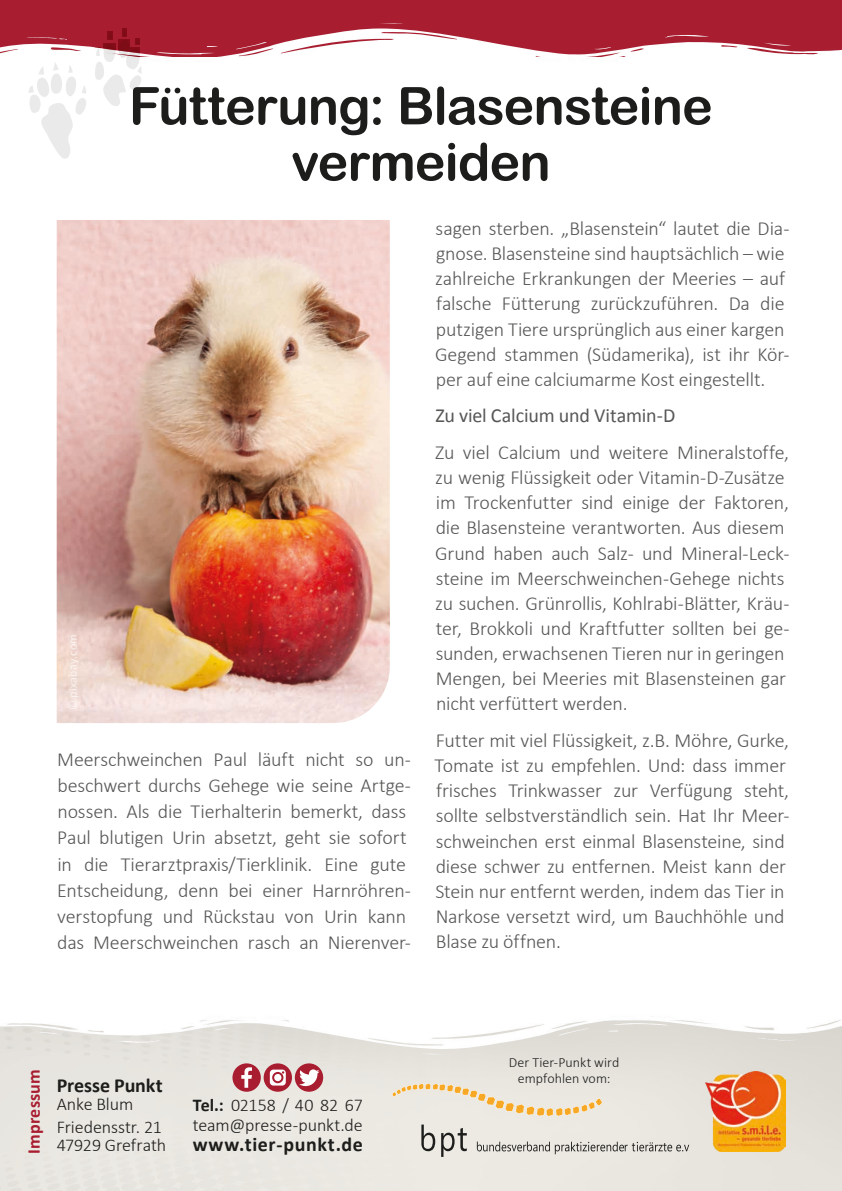
<style>
.page{position:relative;width:842px;height:1191px;background:#fff}
.page>*{position:absolute;margin:0;border:0;box-sizing:border-box;transform-origin:0 0}
.t1{font:52px/56px "Arial Rounded MT Bold";letter-spacing:-.02em;color:#1d1d1b;text-align:center}
.t2{font:300 20px/25.2px "Calibri";letter-spacing:-.01em;color:#575756}
.t3{font:20px "Calibri";letter-spacing:-.01em;color:#575756}
.t4{font:700 20px "Calibri";letter-spacing:.025em;color:#1d1d1b}
.t5{font:700 20px "Calibri";letter-spacing:-.005em;color:#1d1d1b}
.t6{font:300 18px/23.6px "Calibri";letter-spacing:-.005em;color:#1d1d1b}
.t7{font:700 18px "Calibri";letter-spacing:.015em;color:#a91d30}
.t8{font:300 14px/16px "Calibri";letter-spacing:.005em;color:#1d1d1b;text-align:center}
.t9{font:12px "Calibri";letter-spacing:.02em;color:#fff}
.s1{font-weight:700}
</style>
<div class="page">
<div style="left:0;top:1056px;width:842px;height:135px;background:#e9e7e1"></div>
<img style="left:0;top:1019px;width:842px;height:37px">
<div style="left:0;top:0;width:842px;height:57px;background:#a91d30"></div>
<img style="left:0;top:23px;width:842px;height:34px">
<img style="left:706px;top:1071px;width:79px;height:80px">
<svg style="left:477px;top:1141px;width:214px;height:13px;background:#c4c2bc"></svg>
<svg style="left:421px;top:1124px;width:14px;height:27px"></svg>
<svg style="left:441px;top:1127px;width:26px;height:30px"></svg>
<svg style="left:392px;top:1083px;width:211px;height:33px;background:#ede0ca"></svg>
<svg style="left:232px;top:1063px;width:91px;height:28px;background:#ca7d86"></svg>
<svg style="left:28px;top:63px;width:58px;height:96px"></svg>
<svg style="left:95px;top:28px;width:47px;height:78px"></svg>
<img style="left:57px;top:220px;width:333px;height:503px">
<h1 class="t1" style="left:129px;top:77px;width:585px">Fütterung: Blasensteine vermeiden</h1>
<p class="t9" style="left:64px;top:710px;width:78px;rotate:-90deg">© pixabay.com</p>
<p class="t2" style="left:57px;top:746px;width:355px;line-height:26px">Meerschweinchen Paul läuft nicht so un&shy;beschwert durchs Gehege wie seine Artge&shy;nossen. Als die Tierhalterin bemerkt, dass Paul blutigen Urin absetzt, geht sie sofort in die Tierarztpraxis/Tierklinik. Eine gute Entscheidung, denn bei einer Harnröhren&shy;verstopfung und Rückstau von Urin kann das Meerschweinchen rasch an Nierenver-</p>
<p class="t2" style="left:435px;top:216px;width:356px">sagen sterben. „Blasenstein“ lautet die Dia&shy;gnose. Blasensteine sind hauptsächlich – wie zahlreiche Erkrankungen der Meeries – auf falsche Fütterung zurückzuführen. Da die putzigen Tiere ursprünglich aus einer kargen Gegend stammen (Südamerika), ist ihr Kör&shy;per auf eine calciumarme Kost eingestellt.</p>
<p class="t3" style="left:435px;top:402px;width:242px">Zu viel Calcium und Vitamin-D</p>
<p class="t2" style="left:435px;top:439px;width:356px">Zu viel Calcium und weitere Mineralstoffe, zu wenig Flüssigkeit oder Vitamin-D-Zusätze im Trockenfutter sind einige der Faktoren, die Blasensteine verantworten. Aus diesem Grund haben auch Salz- und Mineral-Leck&shy;steine im Meerschweinchen-Gehege nichts zu suchen. Grünrollis, Kohlrabi-Blätter, Kräu&shy;ter, Brokkoli und Kraftfutter sollten bei ge&shy;sunden, erwachsenen Tieren nur in geringen Mengen, bei Meeries mit Blasensteinen gar nicht verfüttert werden.</p>
<p class="t2" style="left:435px;top:727px;width:356px">Futter mit viel Flüssigkeit, z.B. Möhre, Gurke, Tomate ist zu empfehlen. Und: dass immer frisches Trinkwasser zur Verfügung steht, sollte selbstverständlich sein. Hat Ihr Meer&shy;schweinchen erst einmal Blasensteine, sind diese schwer zu entfernen. Meist kann der Stein nur entfernt werden, indem das Tier in Narkose versetzt wird, um Bauchhöhle und Blase zu öffnen.</p>
<p class="t7" style="left:21px;top:1154px;width:87px;rotate:-90deg">Impressum</p>
<p class="t5" style="left:57px;top:1070px;width:108px">Presse Punkt</p>
<p class="t6" style="left:57px;top:1091px;width:107px">Anke Blum<br>Friedensstr. 21</p>
<p class="t6" style="left:57px;top:1133px;width:111px">47929 Grefrath</p>
<p class="t6" style="left:193px;top:1095px;width:172px;line-height:20px"><span class="s1">Tel.:</span> 02158 / 40 82 67 team@presse-punkt.de</p>
<p class="t4" style="left:193px;top:1130px;width:172px">www.tier-punkt.de</p>
<p class="t8" style="left:509px;top:1054px;width:112px">Der Tier-Punkt wird empfohlen vom:</p>
</div>
